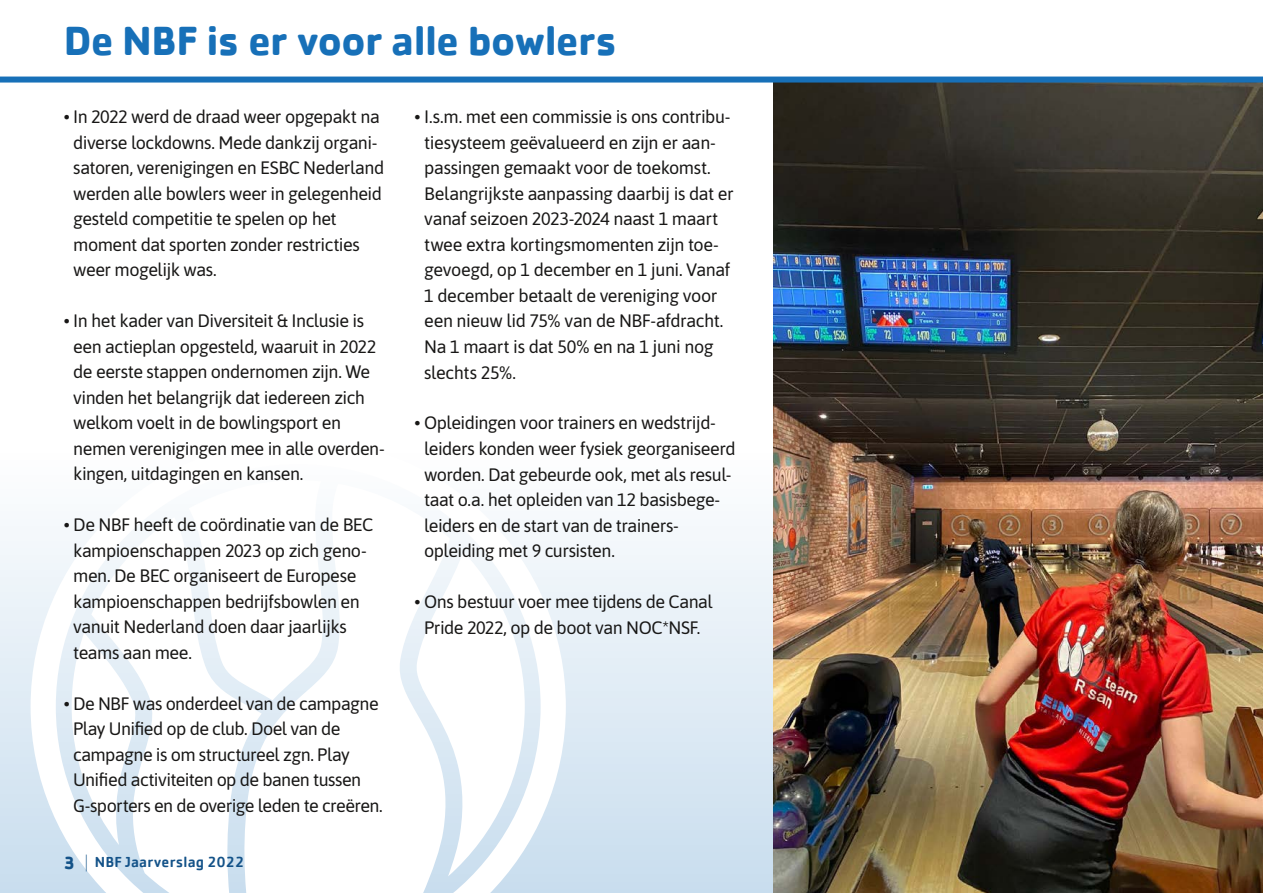
<style>
.page{position:relative;width:1263px;height:893px;background:#fff}
.page>*{position:absolute;margin:0;border:0;box-sizing:border-box;transform-origin:0 0}
.t1{font:700 42px "Cachet";letter-spacing:-.02em;color:#1770b8}
.t2{font:18px/25.5px "Asap";letter-spacing:-.03em;color:#181716}
.t3{font:500 15px "Cachet";letter-spacing:.015em;color:#135288}
.s1{font-weight:700;font-size:18px}
.s2{font-weight:400;font-size:18px}
</style>
<div class="page">
<div style="left:0;top:0;width:1263px;height:893px;background:linear-gradient(to bottom,#fff,#d3e4f1)"></div>
<svg style="left:31px;top:439px;width:535px;height:454px"></svg>
<svg style="left:415px;top:552px;width:110px;height:324px"></svg>
<img style="left:774px;top:83px;width:489px;height:810px">
<div style="left:0;top:0;width:1263px;height:77px;background:#fff"></div>
<div style="left:0;top:77px;width:1263px;height:6px;background:#1770b8"></div>
<h1 class="t1" style="left:64px;top:14px;width:555px">De NBF is er voor alle bowlers</h1>
<p class="t2" style="left:73px;top:103px;width:313px;text-indent:-9px">• In 2022 werd de draad weer opgepakt na diverse lockdowns. Mede dankzij organi&shy;satoren, verenigingen en ESBC Nederland werden alle bowlers weer in gelegenheid gesteld competitie te spelen op het moment dat sporten zonder restricties weer mogelijk was.</p>
<p class="t2" style="left:73px;top:307px;width:313px;text-indent:-9px">• In het kader van Diversiteit &amp; Inclusie is een actieplan opgesteld, waaruit in 2022 de eerste stappen ondernomen zijn. We vinden het belangrijk dat iedereen zich welkom voelt in de bowlingsport en nemen verenigingen mee in alle overden&shy;kingen, uitdagingen en kansen.</p>
<p class="t2" style="left:73px;top:511px;width:302px;text-indent:-9px">• De NBF heeft de coördinatie van de BEC kampioenschappen 2023 op zich geno&shy;men. De BEC organiseert de Europese kampioenschappen bedrijfsbowlen en vanuit Nederland doen daar jaarlijks teams aan mee.</p>
<p class="t2" style="left:73px;top:690px;width:311px;text-indent:-9px">• De NBF was onderdeel van de campagne Play Unified op de club. Doel van de campagne is om structureel zgn. Play Unified activiteiten op de banen tussen G-sporters en de overige leden te creëren.</p>
<p class="t3" style="left:64px;top:852px;width:182px"><span class="s1">3</span> <span class="s2">|</span> NBF Jaarverslag 2022</p>
<p class="t2" style="left:424px;top:103px;width:311px;text-indent:-10px">• I.s.m. met een commissie is ons contribu&shy;tiesysteem geëvalueerd en zijn er aan&shy;passingen gemaakt voor de toekomst.<br>Belangrijkste aanpassing daarbij is dat er vanaf seizoen 2023-2024 naast 1 maart twee extra kortingsmomenten zijn toe&shy;gevoegd, op 1 december en 1 juni. Vanaf 1 december betaalt de vereniging voor een nieuw lid 75% van de NBF-afdracht.<br>Na 1 maart is dat 50% en na 1 juni nog slechts 25%.</p>
<p class="t2" style="left:424px;top:409px;width:313px;text-indent:-9px">• Opleidingen voor trainers en wedstrijd&shy;leiders konden weer fysiek georganiseerd worden. Dat gebeurde ook, met als resul&shy;taat o.a. het opleiden van 12 basisbege&shy;leiders en de start van de trainers&shy;opleiding met 9 cursisten.</p>
<p class="t2" style="left:415px;top:588px;width:300px;text-align:center">• Ons bestuur voer mee tijdens de Canal<br>Pride 2022, op de boot van NOC*NSF.</p>
</div>
